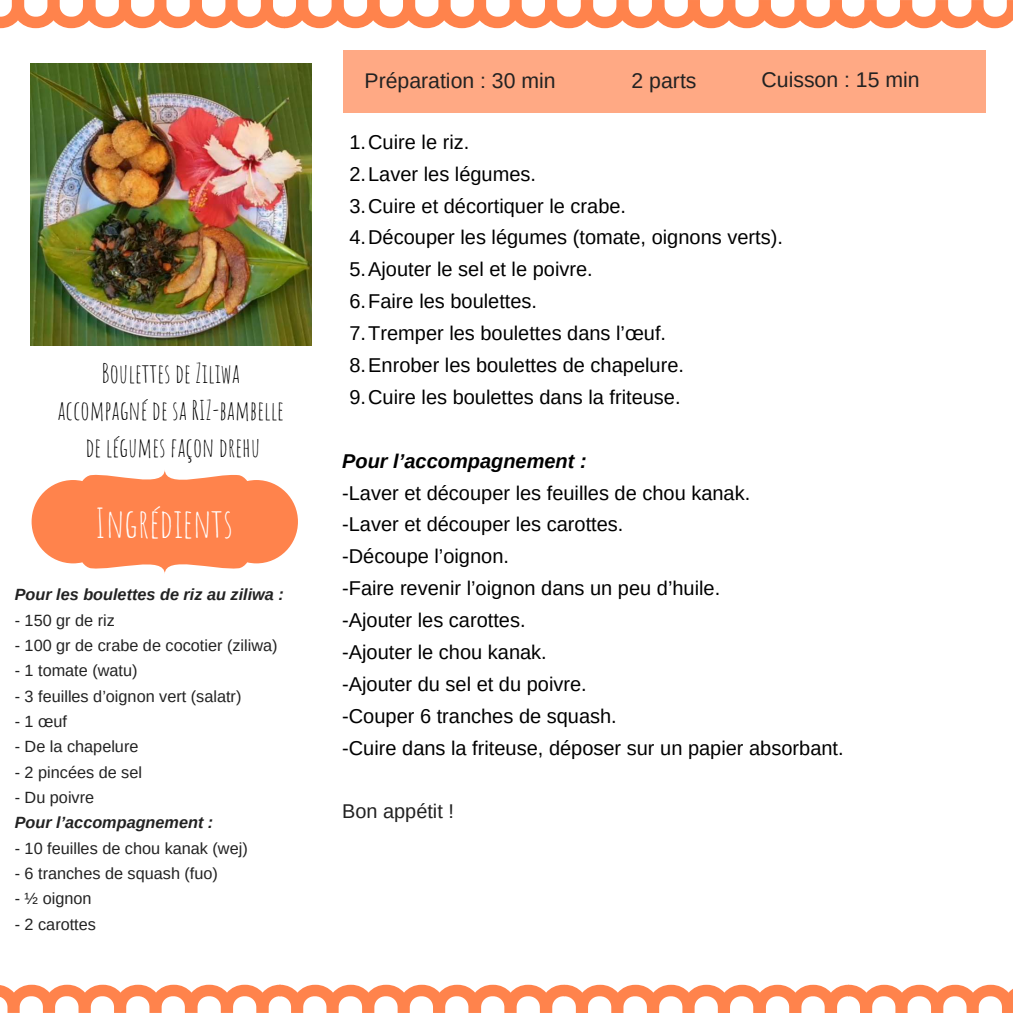
<style>
.page{position:relative;width:1013px;height:1013px;background:#fff}
.page>*{position:absolute;margin:0;border:0;box-sizing:border-box;transform-origin:0 0}
.t1{font:39.75px "Amatic SC";color:#fff}
.t2{font:26.25px/36.5px "Amatic SC";color:#000;text-align:center}
.t3{font:21.25px "Arimo";color:#222}
.t4{font:20px/31.9px "Arimo";color:#000}
.t5{font:italic 700 20px "Arimo";color:#000}
.t6{font:19.88px "Arimo";color:#222}
.t7{font:16.25px "Arimo";color:#222}
.t8{font:italic 700 16.25px "Arimo";color:#222}
</style>
<div class="page">
<svg style="left:0;top:0;width:1012px;height:28px"></svg>
<svg style="left:32px;top:470px;width:266px;height:103px"></svg>
<div style="left:343px;top:51px;width:642px;height:61px;background:#ffa984"></div>
<svg style="left:0;top:984px;width:1012px;height:28px"></svg>
<img style="left:31px;top:64px;width:280px;height:281px">
<h2 class="t2" style="left:57px;top:355px;width:228px">Boulettes de Ziliwa accompagné de sa RIZ-bambelle de légumes façon drehu</h2>
<h1 class="t1" style="left:95px;top:497px;width:139px">Ingrédients</h1>
<p class="t8" style="left:15px;top:585px;width:271px">Pour les boulettes de riz au ziliwa :</p>
<p class="t7" style="left:15px;top:611px;width:102px">- 150 gr de riz</p>
<p class="t7" style="left:15px;top:636px;width:264px">- 100 gr de crabe de cocotier (ziliwa)</p>
<p class="t7" style="left:15px;top:661px;width:124px">- 1 tomate (watu)</p>
<p class="t7" style="left:15px;top:687px;width:228px">- 3 feuilles d’oignon vert (salatr)</p>
<p class="t7" style="left:15px;top:712px;width:54px">- 1 œuf</p>
<p class="t7" style="left:15px;top:737px;width:125px">- De la chapelure</p>
<p class="t7" style="left:15px;top:763px;width:129px">- 2 pincées de sel</p>
<p class="t7" style="left:15px;top:788px;width:81px">- Du poivre</p>
<p class="t8" style="left:15px;top:813px;width:200px">Pour l’accompagnement :</p>
<p class="t7" style="left:15px;top:839px;width:234px">- 10 feuilles de chou kanak (wej)</p>
<p class="t7" style="left:15px;top:864px;width:205px">- 6 tranches de squash (fuo)</p>
<p class="t7" style="left:15px;top:889px;width:78px">- ½ oignon</p>
<p class="t7" style="left:15px;top:915px;width:83px">- 2 carottes</p>
<p class="t3" style="left:364px;top:68px;width:193px">Préparation : 30 min</p>
<p class="t3" style="left:631px;top:69px;width:66px">2 parts</p>
<p class="t3" style="left:761px;top:68px;width:159px">Cuisson : 15 min</p>
<p class="t4" style="left:349px;top:126px;width:435px">1.Cuire le riz.<br>2.Laver les légumes.<br>3.Cuire et décortiquer le crabe.<br>4.Découper les légumes (tomate, oignons verts).<br>5.Ajouter le sel et le poivre.<br>6.Faire les boulettes.<br>7.Tremper les boulettes dans l’œuf.<br>8.Enrober les boulettes de chapelure.<br>9.Cuire les boulettes dans la friteuse.</p>
<p class="t5" style="left:342px;top:449px;width:246px">Pour l’accompagnement :</p>
<p class="t4" style="left:342px;top:476px;width:503px">-Laver et découper les feuilles de chou kanak.<br>-Laver et découper les carottes.<br>-Découpe l’oignon.<br>-Faire revenir l’oignon dans un peu d’huile.<br>-Ajouter les carottes.<br>-Ajouter le chou kanak.<br>-Ajouter du sel et du poivre.<br>-Couper 6 tranches de squash.<br>-Cuire dans la friteuse, déposer sur un papier absorbant.</p>
<p class="t6" style="left:342px;top:799px;width:113px">Bon appétit !</p>
</div>
